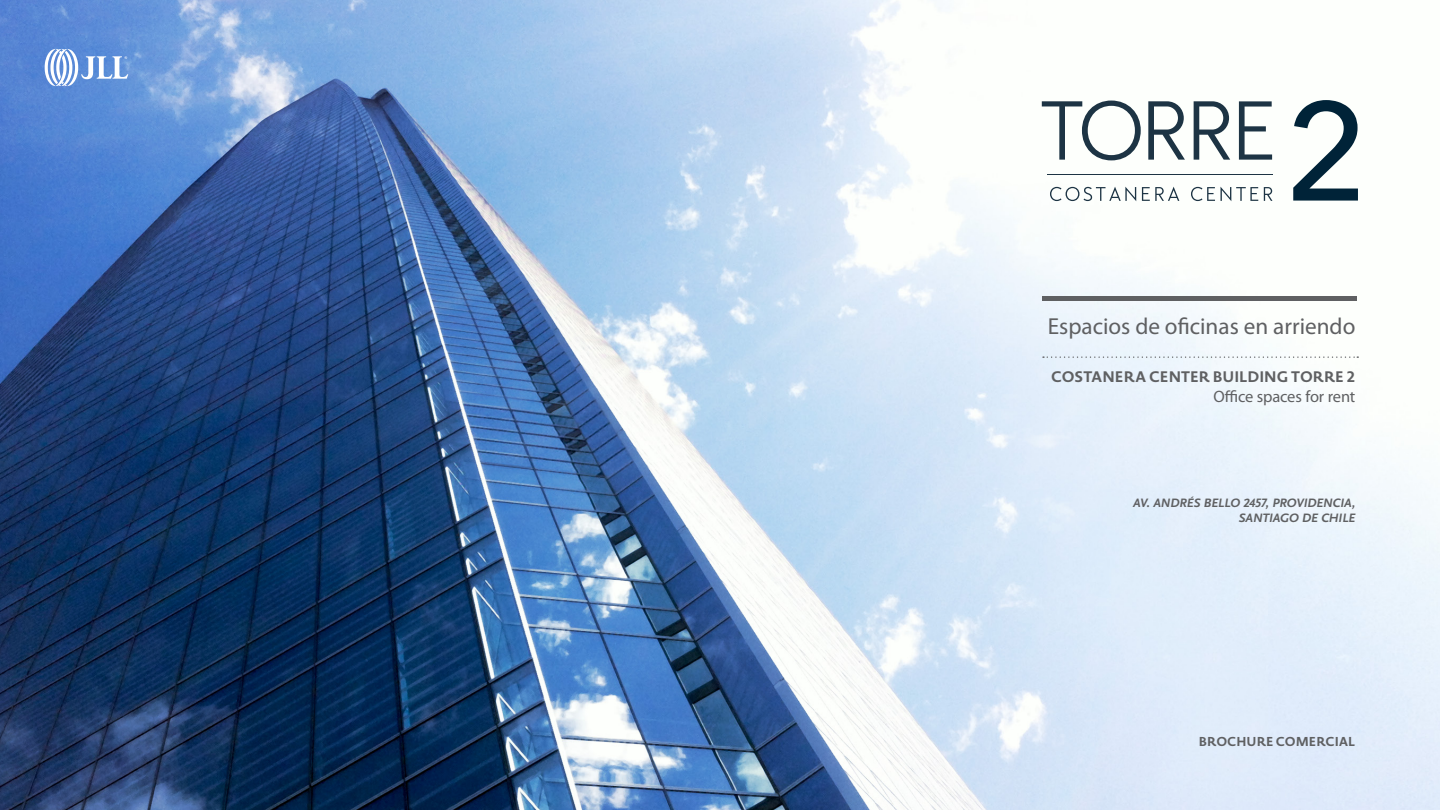
<style>
.page{position:relative;width:1440px;height:810px;background:#fff}
.page>*{position:absolute;margin:0;border:0;box-sizing:border-box;transform-origin:0 0}
.t1{font:23.17px "Myriad Pro";color:#5f6062}
.t2{font:16.5px "Myriad Pro";letter-spacing:-.01em;color:#5f6062}
.t3{font:700 15.08px "Novel Sans Pro";letter-spacing:-.015em;color:#5f6062}
.t4{font:italic 700 12.75px/15.3px "Scala Sans Pro";letter-spacing:-.01em;color:#5f6062;text-align:right}
.t5{font:700 12.75px "Novel Sans Pro";letter-spacing:-.01em;color:#5f6062}
</style>
<div class="page">
<img style="left:0;top:0;width:1440px;height:810px">
<hr style="left:1042px;top:296px;width:314px;height:4px;background:#5f6062">
<svg style="left:1043px;top:356px;width:315px;height:2px"></svg>
<svg style="left:1042px;top:101px;width:99px;height:59px"></svg>
<svg style="left:1148px;top:101px;width:37px;height:59px"></svg>
<svg style="left:1194px;top:101px;width:36px;height:59px"></svg>
<svg style="left:1239px;top:101px;width:33px;height:59px"></svg>
<hr style="left:1047px;top:174px;width:226px;height:1px;background:#1d3444">
<svg style="left:1050px;top:187px;width:86px;height:14px"></svg>
<svg style="left:1142px;top:187px;width:37px;height:14px"></svg>
<svg style="left:1191px;top:187px;width:24px;height:14px"></svg>
<svg style="left:1221px;top:187px;width:37px;height:14px"></svg>
<svg style="left:1264px;top:187px;width:8px;height:14px"></svg>
<svg style="left:1293px;top:100px;width:65px;height:101px"></svg>
<svg style="left:45px;top:49px;width:83px;height:37px"></svg>
<h1 class="t1" style="left:1048px;top:312px;width:309px">Espacios de oficinas en arriendo</h1>
<p class="t3" style="left:1051px;top:365px;width:306px">COSTANERA CENTER BUILDING TORRE 2</p>
<p class="t2" style="left:1213px;top:386px;width:143px">Office spaces for rent</p>
<p class="t4" style="left:1133px;top:495px;width:224px">AV. ANDRÉS BELLO 2457, PROVIDENCIA,<br>SANTIAGO DE CHILE</p>
<p class="t5" style="left:1199px;top:732px;width:158px">BROCHURE COMERCIAL</p>
</div>
